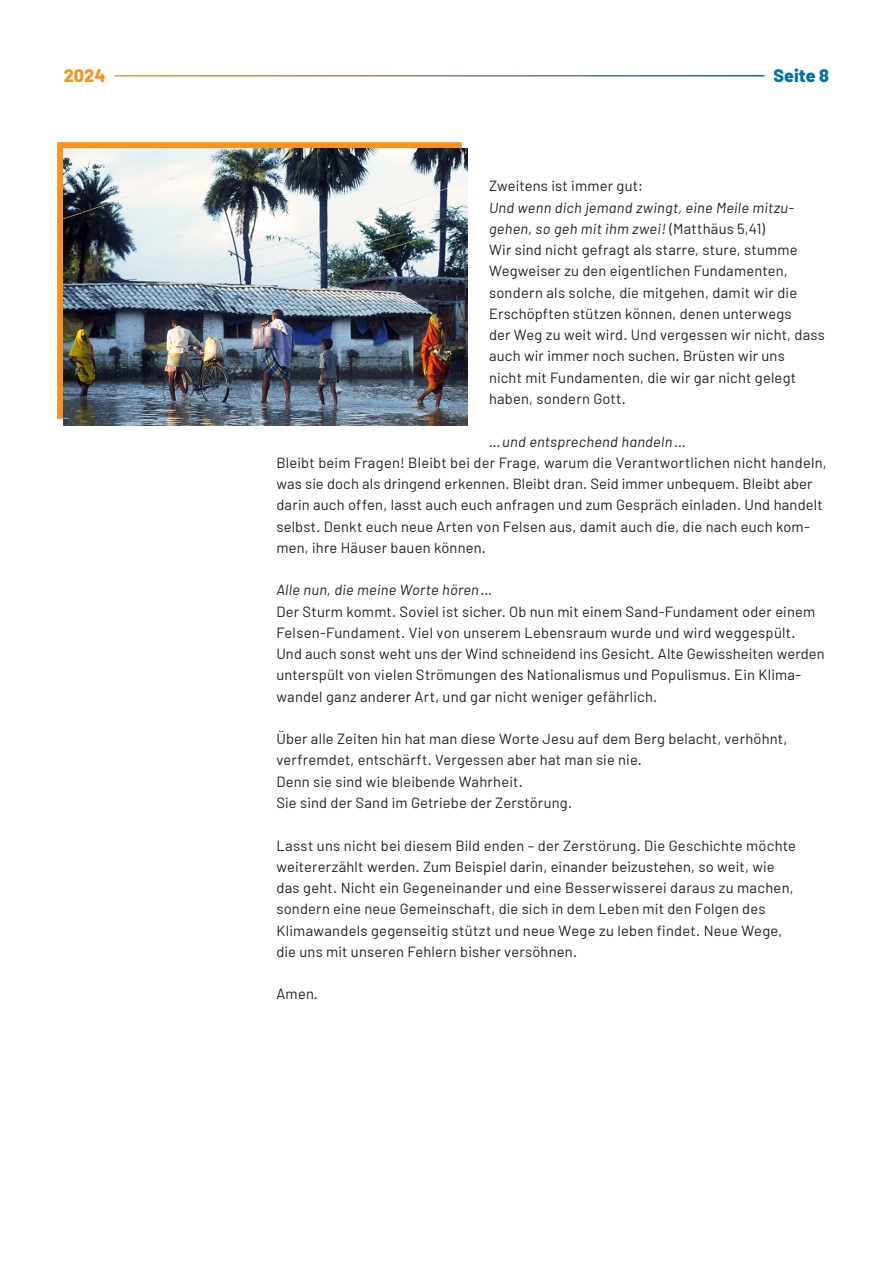
<style>
.page{position:relative;width:893px;height:1263px;background:#fff}
.page>*{position:absolute;margin:0;border:0;box-sizing:border-box;transform-origin:0 0}
.t1{font:800 18px "Barlow";color:#0071a1}
.t2{font:800 18px "Barlow";color:#f7931d}
.Text{font:14.7px/21.3px "Barlow";letter-spacing:.015em;color:#231f20}
.Text-2{font:italic 14.7px "Barlow";letter-spacing:.015em;color:#231f20}
.s1{font-style:italic}
</style>
<div class="page">
<svg style="left:57px;top:142px;width:404px;height:277px;background:#e69330"></svg>
<img style="left:64px;top:149px;width:404px;height:276px">
<p class="t2" style="left:64px;top:64px;width:43px">2024</p>
<p class="t1" style="left:773px;top:64px;width:57px">Seite 8</p>
<p class="Text" style="left:489px;top:175px;width:156px">Zweitens ist immer gut:</p>
<p class="Text" style="left:489px;top:196px;width:337px"><span class="s1">Und wenn dich jemand zwingt, eine Meile mitzu&shy;gehen, so geh mit ihm zwei!</span> (Matthäus 5, 41)<br>Wir sind nicht gefragt als starre, sture, stumme Wegweiser zu den eigentlichen Fundamenten, sondern als solche, die mitgehen, damit wir die Erschöpften stützen können, denen unterwegs<br>der Weg zu weit wird. Und vergessen wir nicht, dass auch wir immer noch suchen. Brüsten wir uns<br>nicht mit Fundamenten , die wir gar nicht gelegt haben, sondern Gott.</p>
<p class="Text-2" style="left:489px;top:432px;width:198px">…und entsprechend handeln…</p>
<p class="Text" style="left:276px;top:451px;width:552px">Bleibt beim Fragen! Bleibt bei der Frage, warum die Verantwortlichen nicht handeln, was sie doch als dringend erkennen. Bleibt dran. Seid immer unbequem. Bleibt aber darin auch offen, lasst auch euch anfragen und zum Gespräch einladen. Und handelt selbst. Denkt euch neue Arten von Felsen aus, damit auch die, die nach euch kom&shy;men, ihre Häuser bauen können.</p>
<p class="Text-2" style="left:276px;top:581px;width:217px">Alle nun, die meine Worte hören…</p>
<p class="Text" style="left:276px;top:600px;width:550px">Der Sturm kommt. Soviel ist sicher. Ob nun mit einem Sand-Fundament oder einem Felsen-Fundament. Viel von unserem Lebensraum wurde und wird weggespült.<br>Und auch sonst weht uns der Wind schneidend ins Gesicht. Alte Gewissheiten werden unterspült von vielen Strömungen des Nationalismus und Populismus. Ein Klima&shy;wandel ganz anderer Art, und gar nicht weniger gefährlich.</p>
<p class="Text" style="left:276px;top:728px;width:512px">Über alle Zeiten hin hat man diese Worte Jesu auf dem Berg belacht, verhöhnt, verfremdet, entschärft. Vergessen aber hat man sie nie.</p>
<p class="Text" style="left:276px;top:770px;width:248px">Denn sie sind wie bleibende Wahrheit.</p>
<p class="Text" style="left:276px;top:792px;width:297px">Sie sind der Sand im Getriebe der Zerstörung.</p>
<p class="Text" style="left:276px;top:834px;width:521px">Lasst uns nicht bei diesem Bild enden – der Zerstörung. Die Geschichte möchte weitererzählt werden. Zum Beispiel darin, einander beizustehen, so weit, wie das geht. Nicht ein Gegeneinander und eine Besserwisserei daraus zu machen, sondern eine neue Gemeinschaft, die sich in dem Leben mit den Folgen des Klimawandels gegenseitig stützt und neue Wege zu leben findet. Neue Wege, die uns mit unseren Fehlern bisher versöhnen.</p>
<p class="Text" style="left:276px;top:983px;width:43px">Amen .</p>
</div>
